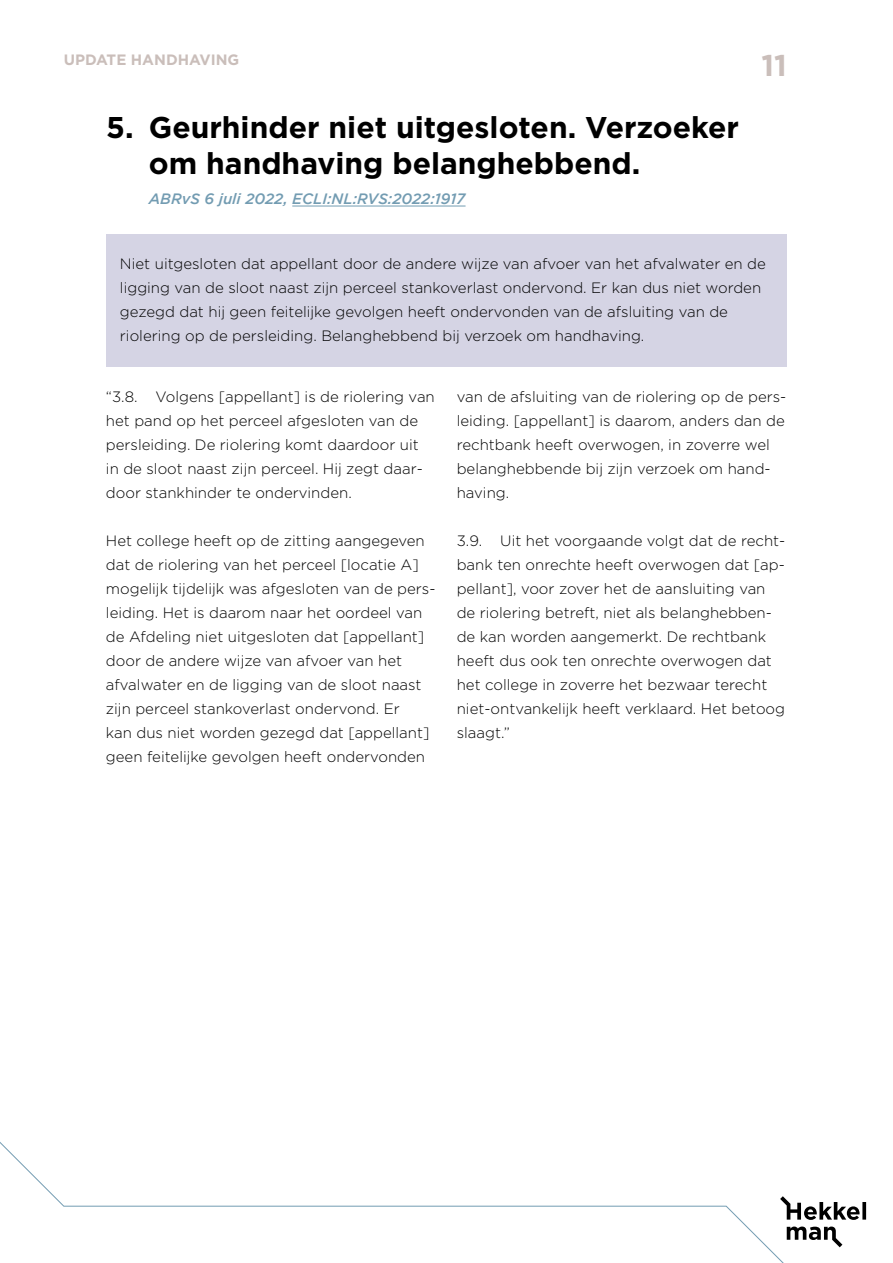
<style>
.page{position:relative;width:893px;height:1263px;background:#fff}
.page>*{position:absolute;margin:0;border:0;box-sizing:border-box;transform-origin:0 0}
.t1{font:700 30px/36px "Gotham";color:#000}
.t2{font:700 30px "Gotham";color:#cabeba}
.t3{font:300 15px/24px "Gotham";color:#000}
.t4{font:italic 500 15px "Gotham";color:#739cb2}
.t5{font:700 15px "Gotham";color:#cabeba}
</style>
<div class="page">
<svg style="left:0;top:1142px;width:784px;height:121px"></svg>
<svg style="left:780px;top:1196px;width:86px;height:51px"></svg>
<hr style="left:292px;top:206px;width:174px;height:1px;background:#739cb2">
<div style="left:106px;top:234px;width:680px;height:132px;background:#d5d4e4"></div>
<p class="t5" style="left:64px;top:51px;width:177px">UPDATE HANDHAVING</p>
<h1 class="t1" style="left:149px;top:109px;width:592px;text-indent:-43px">5. Geurhinder niet uitgesloten. Verzoeker om handhaving belanghebbend.</h1>
<p class="t4" style="left:149px;top:190px;width:318px">ABRvS 6 juli 2022, ECLI:NL:RVS:2022:1917</p>
<h1 class="t2" style="left:761px;top:48px;width:27px">11</h1>
<p class="t3" style="left:120px;top:251px;width:647px">Niet uitgesloten dat appellant door de andere wijze van afvoer van het afvalwater en de ligging van de sloot naast zijn perceel stankoverlast ondervond. Er kan dus niet worden gezegd dat hij geen feitelijke gevolgen heeft ondervonden van de afsluiting van de riolering op de persleiding. Belanghebbend bij verzoek om handhaving.</p>
<p class="t3" style="left:106px;top:384px;width:330px">“3.8. Volgens [appellant] is de riolering van het pand op het perceel afgesloten van de persleiding. De riolering komt daardoor uit in de sloot naast zijn perceel. Hij zegt daar&shy;door stankhinder te ondervinden.</p>
<p class="t3" style="left:106px;top:528px;width:331px">Het college heeft op de zitting aangegeven dat de riolering van het perceel [locatie A] mogelijk tijdelijk was afgesloten van de pers&shy;leiding. Het is daarom naar het oordeel van de Afdeling niet uitgesloten dat [appellant] door de andere wijze van afvoer van het afvalwater en de ligging van de sloot naast zijn perceel stankoverlast ondervond. Er<br>kan dus niet worden gezegd dat [appellant] geen feitelijke gevolgen heeft ondervonden</p>
<p class="t3" style="left:457px;top:384px;width:331px">van de afsluiting van de riolering op de pers&shy;leiding. [appellant] is daarom, anders dan de rechtbank heeft overwogen, in zoverre wel belanghebbende bij zijn verzoek om hand&shy;having.</p>
<p class="t3" style="left:457px;top:528px;width:330px">3.9. Uit het voorgaande volgt dat de recht&shy;bank ten onrechte heeft overwogen dat [ap&shy;pellant], voor zover het de aansluiting van de riolering betreft, niet als belanghebben&shy;de kan worden aangemerkt. De rechtbank heeft dus ook ten onrechte overwogen dat het college in zoverre het bezwaar terecht niet-ontvankelijk heeft verklaard. Het betoog slaagt.”</p>
</div>
